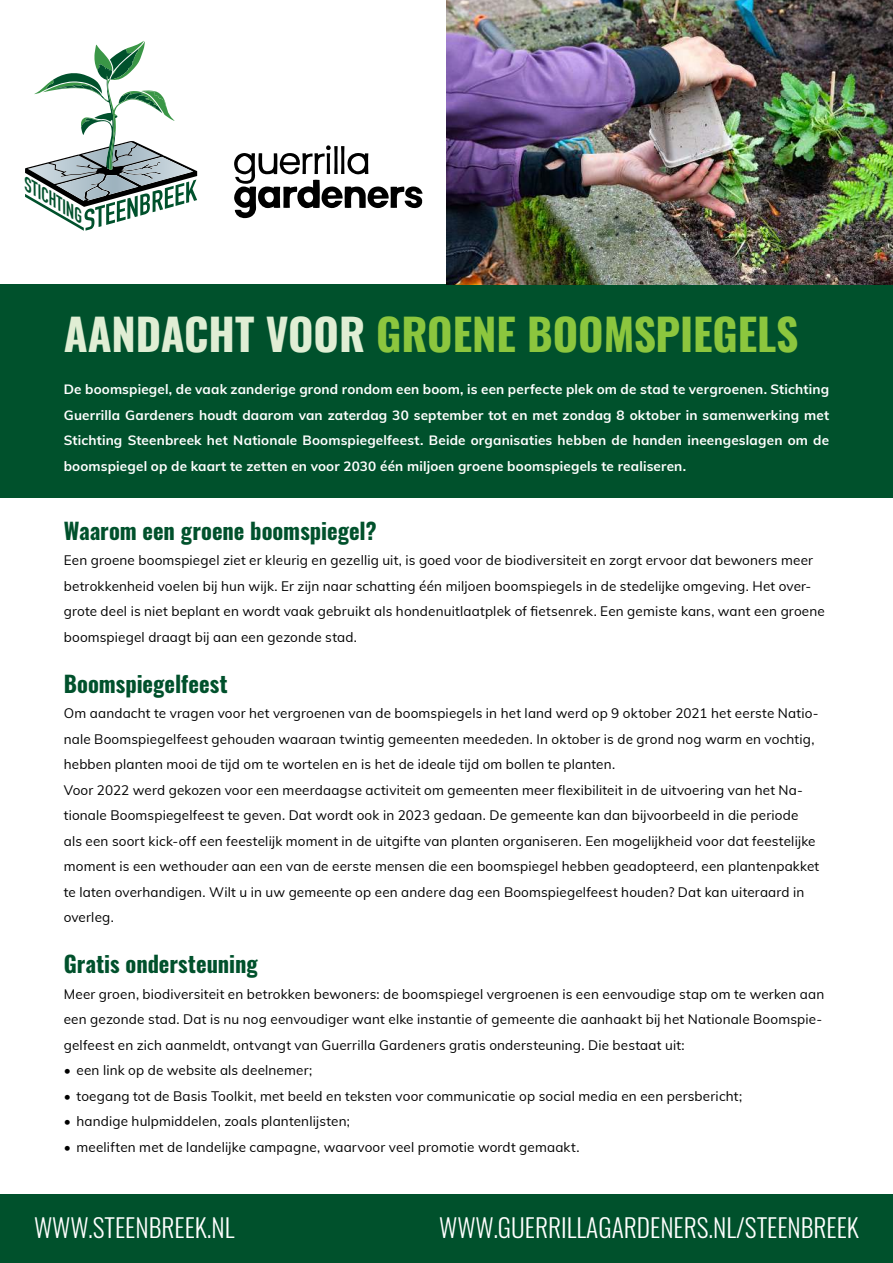
<style>
.page{position:relative;width:893px;height:1263px;background:#fff}
.page>*{position:absolute;margin:0;border:0;box-sizing:border-box;transform-origin:0 0}
.t1{font:43.5px "Oswald";color:#8cc63e}
.t2{font:25.5px "Oswald";color:#fff}
.t3{font:22.5px "Oswald";color:#00512c}
.t4{font:italic 700 17.7px "DIN Condensed";color:#00512c;scale:1.19 1}
.t5{font:13.5px/25.5px "Muli";letter-spacing:.01em;color:#000}
.t6{font:700 13.5px/25.5px "Muli";letter-spacing:.01em;color:#fff;text-align:justify}
.s1{color:#e0eed4}
</style>
<div class="page">
<div style="left:0;top:284px;width:893px;height:213px;background:#00512c"></div>
<div style="left:0;top:1195px;width:893px;height:68px;background:#00512c"></div>
<img style="left:446px;top:0;width:447px;height:284px">
<svg style="left:25px;top:41px;width:172px;height:190px"></svg>
<svg style="left:234px;top:145px;width:189px;height:73px"></svg>
<h3 class="t4" style="left:33px;top:176px;width:58px;rotate:31deg">STICHTING</h3>
<h1 class="t1" style="left:64px;top:316px;width:736px"><span class="s1">AANDACHT VOOR</span> GROENE BOOMSPIEGELS</h1>
<p class="t6" style="left:64px;top:378px;width:767px">De boomspiegel, de vaak zanderige grond rondom een boom, is een perfecte plek om de stad te vergroenen. Stichting Guerrilla Gardeners houdt daarom van zaterdag 30 september tot en met zondag 8 oktober in samenwerking met Stichting Steenbreek het Nationale Boomspiegelfeest. Beide organisaties hebben de handen ineengeslagen om de boomspiegel op de kaart te zetten en voor 2030 één miljoen groene boomspiegels te realiseren.</p>
<h3 class="t3" style="left:64px;top:521px;width:314px">Waarom een groene boomspiegel?</h3>
<p class="t5" style="left:64px;top:549px;width:763px">Een groene boomspiegel ziet er kleurig en gezellig uit, is goed voor de biodiversiteit en zorgt ervoor dat bewoners meer betrokkenheid voelen bij hun wijk. Er zijn naar schatting één miljoen boomspiegels in de stedelijke omgeving. Het over&shy;grote deel is niet beplant en wordt vaak gebruikt als hondenuitlaatplek of fietsenrek. Een gemiste kans, want een groene boomspiegel draagt bij aan een gezonde stad.</p>
<h3 class="t3" style="left:64px;top:674px;width:166px">Boomspiegelfeest</h3>
<p class="t5" style="left:64px;top:700px;width:757px">Om aandacht te vragen voor het vergroenen van de boomspiegels in het land werd op 9 oktober 2021 het eerste Natio&shy;nale Boomspiegelfeest gehouden waaraan twintig gemeenten meededen. In oktober is de grond nog warm en vochtig, hebben planten mooi de tijd om te wortelen en is het de ideale tijd om bollen te planten.<br>Voor 2022 werd gekozen voor een meerdaagse activiteit om gemeenten meer flexibiliteit in de uitvoering van het Na&shy;tionale Boomspiegelfeest te geven. Dat wordt ook in 2023 gedaan. De gemeente kan dan bijvoorbeeld in die periode als een soort kick-off een feestelijk moment in de uitgifte van planten organiseren. Een mogelijkheid voor dat feestelijke moment is een wethouder aan een van de eerste mensen die een boomspiegel hebben geadopteerd, een plantenpakket te laten overhandigen. Wilt u in uw gemeente op een andere dag een Boomspiegelfeest houden? Dat kan uiteraard in overleg.</p>
<h3 class="t3" style="left:64px;top:955px;width:195px">Gratis ondersteuning</h3>
<p class="t5" style="left:64px;top:982px;width:762px">Meer groen, biodiversiteit en betrokken bewoners: de boomspiegel vergroenen is een eenvoudige stap om te werken aan een gezonde stad. Dat is nu nog eenvoudiger want elke instantie of gemeente die aanhaakt bij het Nationale Boomspie&shy;gelfeest en zich aanmeldt, ontvangt van Guerrilla Gardeners gratis ondersteuning. Die bestaat uit:</p>
<p class="t5" style="left:64px;top:1059px;width:250px">• een link op de website als deelnemer;</p>
<p class="t5" style="left:64px;top:1082px;width:680px">• toegang tot de Basis Toolkit, met beeld en teksten voor communicatie op social media en een persbericht;</p>
<p class="t5" style="left:64px;top:1108px;width:288px">• handige hulpmiddelen, zoals plantenlijsten;</p>
<p class="t5" style="left:64px;top:1133px;width:517px">• meeliften met de landelijke campagne, waarvoor veel promotie wordt gemaakt.</p>
<h2 class="t2" style="left:34px;top:1214px;width:202px">WWW.STEENBREEK.NL</h2>
<h2 class="t2" style="left:439px;top:1214px;width:421px">WWW.GUERRILLAGARDENERS.NL/STEENBREEK</h2>
</div>
